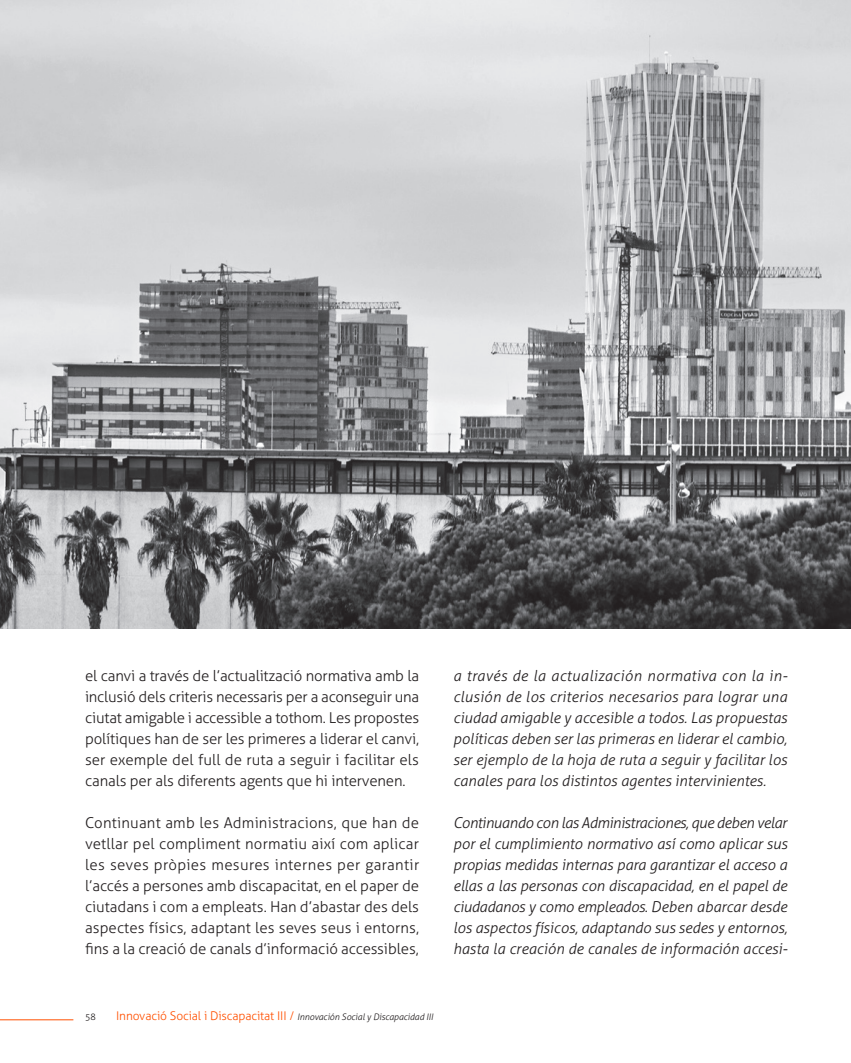
<style>
.page{position:relative;width:851px;height:1063px;background:#fff}
.page>*{position:absolute;margin:0;border:0;box-sizing:border-box;transform-origin:0 0}
._5_1_A_Text_general{font:italic 300 15px/21px "Aller";color:#231f20;text-align:justify}
._5_A_Text_general{font:300 15px/21px "Aller";letter-spacing:-.005em;color:#231f20;text-align:justify}
.t1{font:300 12px "Aller";letter-spacing:-.01em;color:#ff5000}
.t2{font:300 9px "Aller";color:#231f20}
.s1{font-style:italic;font-size:9px;color:#231f20}
</style>
<div class="page">
<hr style="left:0;top:1019px;width:73px;height:1px;background:#ff5000">
<img style="left:0;top:0;width:850px;height:629px">
<p class="_5_A_Text_general" style="left:85px;top:666px;width:335px">el canvi a través de l’actualització normativa amb la inclusió dels criteris necessaris per a aconseguir una ciutat amigable i accessible a tothom. Les propostes polítiques han de ser les primeres a liderar el canvi, ser exemple del full de ruta a seguir i facilitar els canals per als diferents agents que hi intervenen.</p>
<p class="_5_A_Text_general" style="left:85px;top:813px;width:335px">Continuant amb les Administracions, que han de vetllar pel compliment normatiu així com aplicar les seves pròpies mesures internes per garantir l’accés a persones amb discapacitat, en el paper de ciutadans i com a empleats. Han d’abastar des dels aspectes físics, adaptant les seves seus i entorns, fins a la creació de canals d’informació accessibles,</p>
<p class="_5_1_A_Text_general" style="left:453px;top:666px;width:336px">a través de la actualización normativa con la in&shy;clusión de los criterios necesarios para lograr una ciudad amigable y accesible a todos. Las propuestas políticas deben ser las primeras en liderar el cambio, ser ejemplo de la hoja de ruta a seguir y facilitar los canales para los distintos agentes intervinientes.</p>
<p class="_5_1_A_Text_general" style="left:453px;top:813px;width:336px">Continuando con las Administraciones, que deben velar por el cumplimiento normativo así como aplicar sus propias medidas internas para garantizar el acceso a ellas a las personas con discapacidad, en el papel de ciudadanos y como empleados. Deben abarcar desde los aspectos físicos, adaptando sus sedes y entornos, hasta la creación de canales de información accesi-</p>
<p class="t2" style="left:85px;top:1012px;width:12px">58</p>
<p class="t1" style="left:116px;top:1009px;width:319px">Innovació Social i Discapacitat III / <span class="s1">Innovación Social y Discapacidad III</span></p>
</div>
